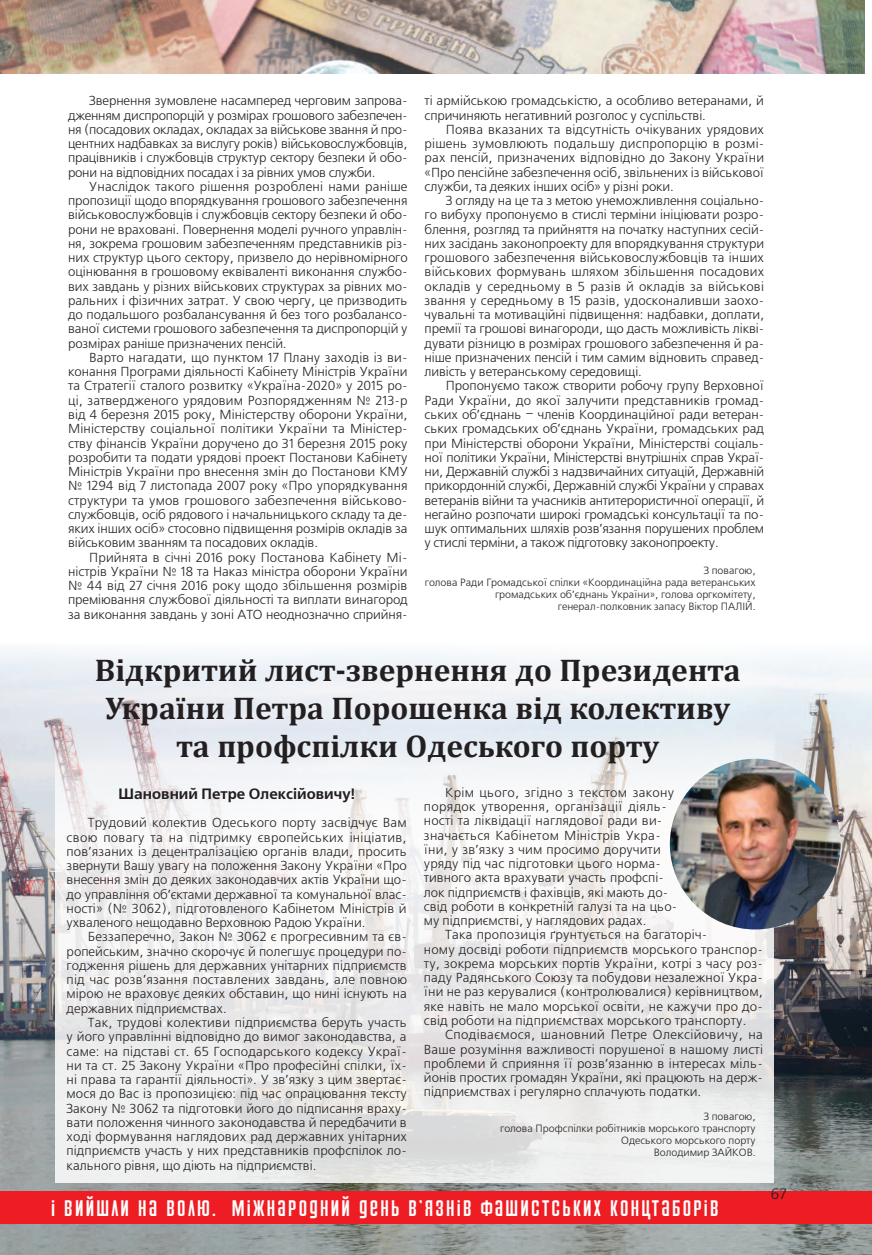
<style>
.page{position:relative;width:872px;height:1255px;background:#fff}
.page>*{position:absolute;margin:0;border:0;box-sizing:border-box;transform-origin:0 0}
.t1{font:700 31.5px/37.8px "Cambria";color:#231f20;text-align:center}
.t2{font:22.5px "Airport";letter-spacing:.1em;color:#fff}
.text_freeset{font:700 15px "Free Set C";color:#231f20}
.foto{font:15px "Free Set C";color:#231f20}
.text_freeset-2{font:13.05px/14.2px "Free Set C";color:#231f20;text-align:justify}
.foto-2{font:10.5px/12px "Free Set C";color:#231f20;text-align:right}
</style>
<div class="page">
<img style="left:0;top:648px;width:871px;height:606px">
<svg style="left:56px;top:648px;width:718px;height:534px"></svg>
<img style="left:670px;top:758px;width:170px;height:171px;border-radius:85px">
<img style="left:0;top:1182px;width:1px;height:72px">
<img style="left:0;top:0;width:864px;height:74px">
<div style="left:0;top:1191px;width:872px;height:32px;background:#ee1d23"></div>
<p class="text_freeset-2" style="left:68px;top:94px;width:341px;text-indent:21px">Звернення зумовлене насамперед черговим запрова&shy;дженням диспропорцій у розмірах грошового забезпечен&shy;ня (посадових окладах, окладах за військове звання й про&shy;центних надбавках за вислугу років) військовослужбовців, працівників і службовців структур сектору безпеки й обо&shy;рони на відповідних посадах і за рівних умов служби.</p>
<p class="text_freeset-2" style="left:68px;top:180px;width:341px;text-indent:21px">Унаслідок такого рішення розроблені нами раніше пропозиції щодо впорядкування грошового забезпечення військовослужбовців і службовців сектору безпеки й обо&shy;рони не враховані. Повернення моделі ручного управлін&shy;ня, зокрема грошовим забезпеченням представників різ&shy;них структур цього сектору, призвело до нерівномірного оцінювання в грошовому еквіваленті виконання службо&shy;вих завдань у різних військових структурах за рівних мо&shy;ральних і фізичних затрат. У свою чергу, це призводить до подальшого розбалансування й без того розбалансо&shy;ваної системи грошового забезпечення та диспропорцій у розмірах раніше призначених пенсій.</p>
<p class="text_freeset-2" style="left:68px;top:351px;width:341px;text-indent:21px">Варто нагадати, що пунктом 17 Плану заходів із ви&shy;конання Програми діяльності Кабінету Міністрів України та Стратегії сталого розвитку «Україна- 2020» у 2015 ро&shy;ці, затвердженого урядовим Розпорядженням № 213- р від 4 березня 2015 року, Міністерству оборони України, Міністерству соціальної політики України та Міністер&shy;ству фінансів України доручено до 31 березня 2015 року розробити та подати урядові проект Постанови Кабінету Міністрів України про внесення змін до Постанови КМУ № 1294 від 7 листопада 2007 року «Про упорядкування структури та умов грошового забезпечення військово&shy;службовців, осіб рядового і начальницького складу та де&shy;яких інших осіб» стосовно підвищення розмірів окладів за військовим званням та посадових окладів.</p>
<p class="text_freeset-2" style="left:68px;top:550px;width:341px;text-indent:21px">Прийнята в січні 2016 року Постанова Кабінету Мі&shy;ністрів України № 18 та Наказ міністра оборони України № 44 від 27 січня 2016 року щодо збільшення розмірів преміювання службової діяльності та виплати винагород за виконання завдань у зоні АТО неоднозначно сприйня-</p>
<p class="text_freeset-2" style="left:424px;top:94px;width:341px">ті армійською громадськістю, а особливо ветеранами, й спричиняють негативний розголос у суспільстві.</p>
<p class="text_freeset-2" style="left:424px;top:123px;width:341px;text-indent:21px">Поява вказаних та відсутність очікуваних урядових рішень зумовлюють подальшу диспропорцію в розмі&shy;рах пенсій, призначених відповідно до Закону України «Про пенсійне забезпечення осіб, звільнених із військової служби, та деяких інших осіб» у різні роки.</p>
<p class="text_freeset-2" style="left:424px;top:194px;width:341px;text-indent:21px">З огляду на це та з метою унеможливлення соціально&shy;го вибуху пропонуємо в стислі терміни ініціювати розро&shy;блення, розгляд та прийняття на початку наступних сесій&shy;них засідань законопроекту для впорядкування структури грошового забезпечення військовослужбовців та інших військових формувань шляхом збільшення посадових окладів у середньому в 5 разів й окладів за військові звання у середньому в 15 разів, удосконаливши заохо&shy;чувальні та мотиваційні підвищення: надбавки, доплати, премії та грошові винагороди, що дасть можливість лікві&shy;дувати різницю в розмірах грошового забезпечення й ра&shy;ніше призначених пенсій і тим самим відновить справед&shy;ливість у ветеранському середовищі.</p>
<p class="text_freeset-2" style="left:424px;top:379px;width:341px;text-indent:21px">Пропонуємо також створити робочу групу Верховної Ради України, до якої залучити представників громад&shy;ських об’єднань – членів Координаційної ради ветеран&shy;ських громадських об’єднань України, громадських рад при Міністерстві оборони України, Міністерстві соціаль&shy;ної політики України, Міністерстві внутрішніх справ Украї&shy;ни, Державній службі з надзвичайних ситуацій, Державній прикордонній службі, Державній службі України у справах ветеранів війни та учасників антитерористичної операції, й негайно розпочати широкі громадські консультації та по&shy;шук оптимальних шляхів розв’язання порушених проблем у стислі терміни, а також підготовку законопроекту.</p>
<p class="foto-2" style="left:703px;top:564px;width:53px">З повагою,</p>
<p class="foto-2" style="left:425px;top:576px;width:332px">голова Ради Громадської спілки «Координаційна рада ветеранських громадських об’єднань України», голова оргкомітету,<br>генерал- полковник запасу Віктор ПАЛІЙ.</p>
<p class="t1" style="left:95px;top:650px;width:647px">Відкритий лист-звернення до Президента<br>України Петра Порошенка від колективу та профспілки Одеського порту</p>
<p class="text_freeset" style="left:118px;top:785px;width:238px">Шановний Петре Олексійовичу!</p>
<p class="text_freeset-2" style="left:67px;top:816px;width:342px;text-indent:21px">Трудовий колектив Одеського порту засвідчує Вам свою повагу та на підтримку європейських ініціатив, пов’язаних із децентралізацією органів влади, просить звернути Вашу увагу на положення Закону України «Про внесення змін до деяких законодавчих актів України що&shy;до управління об’єктами державної та комунальної влас&shy;ності» (№ 3062), підготовленого Кабінетом Міністрів й ухваленого нещодавно Верховною Радою України.</p>
<p class="text_freeset-2" style="left:67px;top:930px;width:342px;text-indent:21px">Беззаперечно, Закон № 3062 є прогресивним та єв&shy;ропейським, значно скорочує й полегшує процедури по&shy;годження рішень для державних унітарних підприємств під час розв’язання поставлених завдань, але повною мірою не враховує деяких обставин, що нині існують на державних підприємствах.</p>
<p class="text_freeset-2" style="left:67px;top:1015px;width:342px;text-indent:21px">Так, трудові колективи підприємства беруть участь у його управлінні відповідно до вимог законодавства, а саме: на підставі ст. 65 Господарського кодексу Украї&shy;ни та ст. 25 Закону України «Про професійні спілки, їх&shy;ні права та гарантії діяльності». У зв’язку з цим звертає&shy;мося до Вас із пропозицією: під час опрацювання тексту Закону № 3062 та підготовки його до підписання враху&shy;вати положення чинного законодавства й передбачити в ході формування наглядових рад державних унітарних підприємств участь у них представників профспілок ло&shy;кального рівня, що діють на підприємстві.</p>
<p class="text_freeset-2" style="left:424px;top:785px;width:255px;text-align:left;text-indent:21px">Крім цього, згідно з текстом закону порядок утворення, організації діяль&shy;ності та ліквідації наглядової ради ви&shy;значається Кабінетом Міністрів Укра&shy;їни, у зв’язку з чим просимо доручити уряду під час підготовки цього норма&shy;тивного акта врахувати участь профспі&shy;лок підприємств і фахівців, які мають до&shy;свід роботи в конкретній галузі та на цьо&shy;му підприємстві, у наглядових радах.</p>
<p class="text_freeset-2" style="left:424px;top:928px;width:340px;text-align:left;text-indent:21px">Така пропозиція ґрунтується на багаторіч-<br>ному досвіді роботи підприємств морського транспор&shy;ту, зокрема морських портів України, котрі з часу роз&shy;паду Радянського Союзу та побудови незалежної Укра&shy;їни не раз керувалися (контролювалися) керівництвом, яке навіть не мало морської освіти, не кажучи про до&shy;свід роботи на підприємствах морського транспорту.</p>
<p class="text_freeset-2" style="left:424px;top:1028px;width:341px;text-indent:21px">Сподіваємося, шановний Петре Олексійовичу, на Ваше розуміння важливості порушеної в нашому листі проблеми й сприяння її розв’язанню в інтересах міль&shy;йонів простих громадян України, які працюють на держ&shy;підприємствах і регулярно сплачують податки.</p>
<p class="foto-2" style="left:500px;top:1111px;width:257px">З повагою,<br>голова Профспілки робітників морського транспорту</p>
<p class="foto-2" style="left:621px;top:1135px;width:136px">Одеського морського порту</p>
<p class="foto-2" style="left:654px;top:1147px;width:103px">Володимир ЗАЙКОВ.</p>
<p class="t2" style="left:51px;top:1196px;width:669px">і вийшли на волю. міжнародний день в’язнів фашистських концтаборів</p>
<p class="foto" style="left:771px;top:1185px;width:17px">67</p>
</div>
